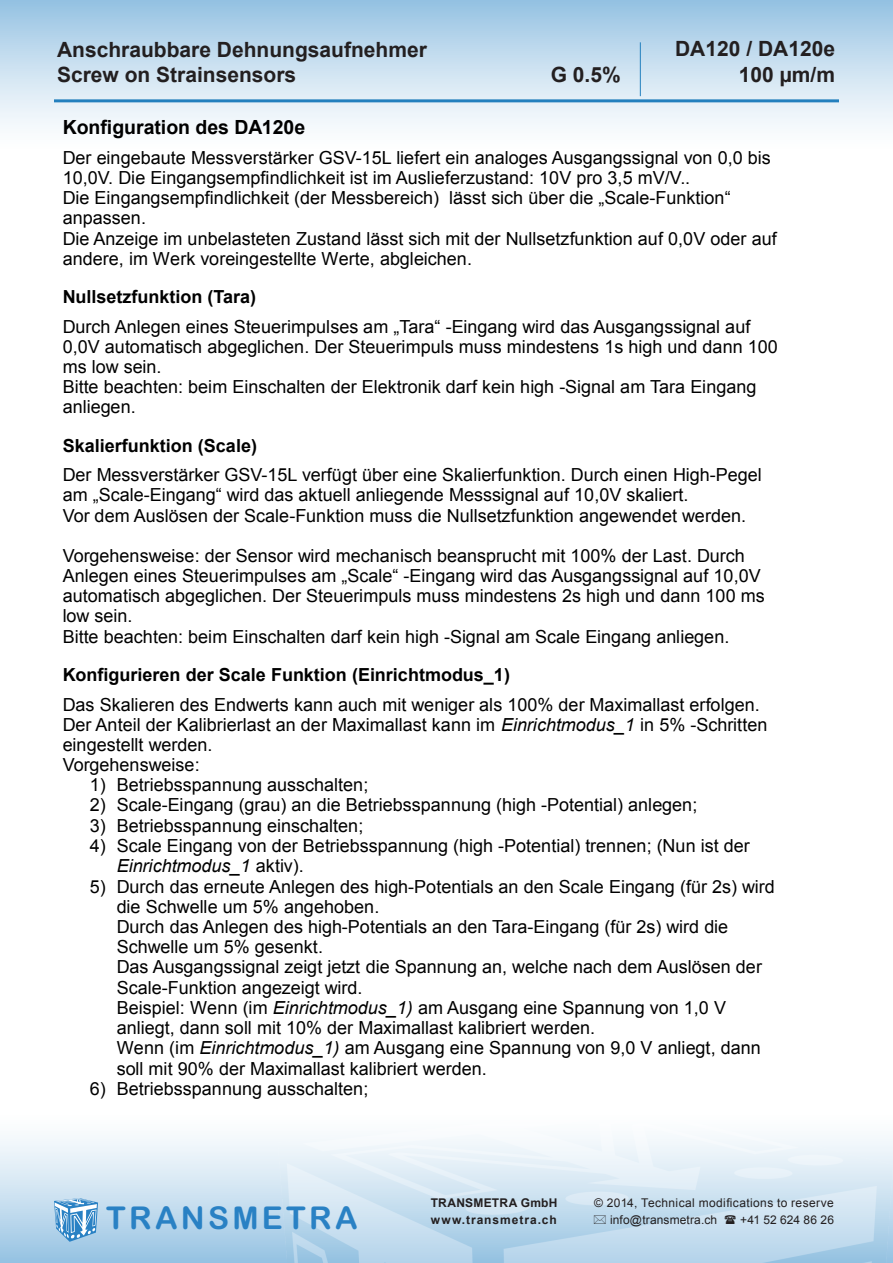
<style>
.page{position:relative;width:893px;height:1263px;background:#fff}
.page>*{position:absolute;margin:0;border:0;box-sizing:border-box;transform-origin:0 0}
.t1{font:31.5px "Arial Rounded MT Bold";letter-spacing:.105em;color:#2981c4}
.t2{font:700 21px "Arial";color:#231f20}
.t3{font:700 19.5px "Arial";color:#000}
.t4{font:18px/20.2px "Arial";color:#000}
.t5{font:12px "Arial";letter-spacing:.025em;color:#231f20}
.t6{font:700 12px "Arial";letter-spacing:.065em;color:#231f20}
.t7{font:700 12px "Arial";letter-spacing:.02em;color:#231f20}
.t8{font:12px "Arial";letter-spacing:.005em;color:#231f20}
.s1{font-weight:700}
.s2{font-style:italic}
</style>
<div class="page">
<div style="left:0;top:1093px;width:893px;height:170px;background:linear-gradient(to bottom,#fff,#9dc6e4)"></div>
<img style="left:278px;top:1103px;width:615px;height:160px">
<div style="left:0;top:0;width:893px;height:170px;background:linear-gradient(to bottom,#9bc5e4,#fff)"></div>
<svg style="left:54px;top:1198px;width:44px;height:44px;background:#85b7dd"></svg>
<hr style="left:54px;top:99px;width:785px;height:3px;background:#2380be">
<hr style="left:640px;top:42px;width:1px;height:54px;background:#2380be">
<svg style="left:594px;top:1215px;width:12px;height:9px"></svg>
<svg style="left:725px;top:1215px;width:11px;height:9px"></svg>
<p class="t2" style="left:57px;top:35px;width:371px">Anschraubbare Dehnungsaufnehmer</p>
<p class="t2" style="left:57px;top:60px;width:241px">Screw on Strainsensors</p>
<p class="t2" style="left:675px;top:35px;width:161px">DA120 / DA120e</p>
<p class="t2" style="left:551px;top:60px;width:72px">G 0.5%</p>
<p class="t2" style="left:739px;top:60px;width:98px">100 µm/m</p>
<p class="t3" style="left:63px;top:120px;width:244px">Konfiguration des DA120e</p>
<p class="t4" style="left:63px;top:148px;width:716px">Der eingebaute Messverstärker GSV-15L liefert ein analoges Ausgangssignal von 0,0 bis 10,0V. Die Eingangsempfindlichkeit ist im Auslieferzustand: 10V pro 3,5 mV/V..<br>Die Eingangsempfindlichkeit (der Messbereich) lässt sich über die „Scale-Funktion“ anpassen.<br>Die Anzeige im unbelasteten Zustand lässt sich mit der Nullsetzfunktion auf 0,0V oder auf andere, im Werk voreingestellte Werte, abgleichen.</p>
<p class="t4" style="left:63px;top:283px;width:689px;line-height:29.2px"><span class="s1">Nullsetzfunktion (Tara)<br></span>Durch Anlegen eines Steuerimpulses am „Tara“ -Eingang wird das Ausgangssignal auf</p>
<p class="t4" style="left:63px;top:337px;width:717px">0,0V automatisch abgeglichen. Der Steuerimpuls muss mindestens 1s high und dann 100 ms low sein.<br>Bitte beachten: beim Einschalten der Elektronik darf kein high -Signal am Tara Eingang anliegen.</p>
<p class="t4" style="left:63px;top:432px;width:701px;line-height:29.1px"><span class="s1">Skalierfunktion (Scale)<br></span>Der Messverstärker GSV-15L verfügt über eine Skalierfunktion. Durch einen High-Pegel</p>
<p class="t4" style="left:63px;top:485px;width:685px">am „Scale-Eingang“ wird das aktuell anliegende Messsignal auf 10,0V skaliert.<br>Vor dem Auslösen der Scale-Funktion muss die Nullsetzfunktion angewendet werden.</p>
<p class="t4" style="left:63px;top:546px;width:704px">Vorgehensweise: der Sensor wird mechanisch beansprucht mit 100% der Last. Durch Anlegen eines Steuerimpulses am „Scale“ -Eingang wird das Ausgangssignal auf 10,0V automatisch abgeglichen. Der Steuerimpuls muss mindestens 2s high und dann 100 ms low sein.<br>Bitte beachten: beim Einschalten darf kein high -Signal am Scale Eingang anliegen.</p>
<p class="t4" style="left:63px;top:661px;width:698px;line-height:29.2px"><span class="s1">Konfigurieren der Scale Funktion (Einrichtmodus_1)<br></span>Das Skalieren des Endwerts kann auch mit weniger als 100% der Maximallast erfolgen.</p>
<p class="t4" style="left:63px;top:715px;width:706px">Der Anteil der Kalibrierlast an der Maximallast kann im <span class="s2">Einrichtmodus_1</span> in 5% -Schritten eingestellt werden.<br>Vorgehensweise:</p>
<p class="t4" style="left:90px;top:775px;width:280px">1) Betriebsspannung ausschalten;</p>
<p class="t4" style="left:90px;top:795px;width:609px">2) Scale-Eingang (grau) an die Betriebsspannung (high -Potential) anlegen;</p>
<p class="t4" style="left:90px;top:816px;width:275px">3) Betriebsspannung einschalten;</p>
<p class="t4" style="left:117px;top:836px;width:634px;text-indent:-27px">4) Scale Eingang von der Betriebsspannung (high -Potential) trennen; (Nun ist der<br><span class="s2">Einrichtmodus_1</span> aktiv).</p>
<p class="t4" style="left:117px;top:876px;width:660px;text-indent:-27px">5) Durch das erneute Anlegen des high-Potentials an den Scale Eingang (für 2s) wird die Schwelle um 5% angehoben.<br>Durch das Anlegen des high-Potentials an den Tara-Eingang (für 2s) wird die Schwelle um 5% gesenkt.<br>Das Ausgangssignal zeigt jetzt die Spannung an, welche nach dem Auslösen der Scale-Funktion angezeigt wird.<br>Beispiel: Wenn (im <span class="s2">Einrichtmodus_1)</span> am Ausgang eine Spannung von 1,0 V anliegt, dann soll mit 10% der Maximallast kalibriert werden.<br>Wenn (im <span class="s2">Einrichtmodus_1)</span> am Ausgang eine Spannung von 9,0 V anliegt, dann soll mit 90% der Maximallast kalibriert werden.</p>
<p class="t4" style="left:90px;top:1079px;width:280px">6) Betriebsspannung ausschalten;</p>
<p class="t1" style="left:106px;top:1199px;width:253px">TRANSMETRA</p>
<p class="t7" style="left:431px;top:1195px;width:128px">TRANSMETRA GmbH</p>
<p class="t5" style="left:594px;top:1195px;width:241px">© 2014, Technical modifications to reserve</p>
<p class="t6" style="left:431px;top:1212px;width:127px">www.transmetra.ch</p>
<p class="t5" style="left:610px;top:1212px;width:109px">info@transmetra.ch</p>
<p class="t8" style="left:740px;top:1212px;width:95px">+41 52 624 86 26</p>
</div>
